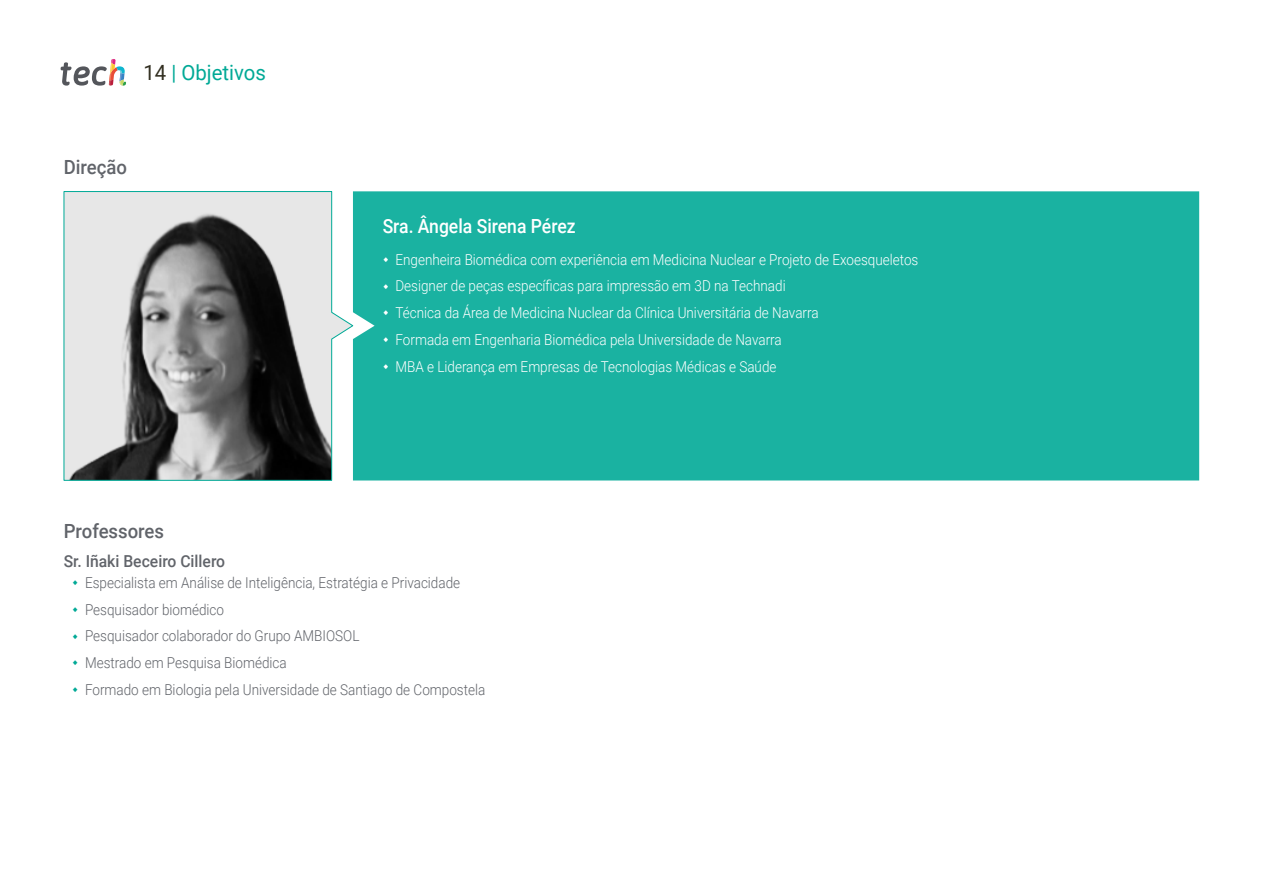
<style>
.page{position:relative;width:1263px;height:893px;background:#fff}
.page>*{position:absolute;margin:0;border:0;box-sizing:border-box;transform-origin:0 0}
.t1{font:21px "Roboto";color:#00a996}
.t2{font:500 19.5px "Roboto";color:#fff;scale:.9 1}
.t3{font:500 19.5px "Roboto";color:#61646a;scale:.95 1}
.t4{font:500 16.5px "Roboto";color:#61646a;scale:.95 1}
.t5{font:300 15px/26.7px "Roboto";color:#fff;scale:.9 1}
.t6{font:300 15px/26.7px "Roboto";color:#61646a;scale:.9 1}
.s1{color:#312e20}
</style>
<div class="page">
<svg style="left:61px;top:59px;width:65px;height:27px"></svg>
<div style="left:353px;top:191px;width:846px;height:289px;background:#1ab2a1"></div>
<svg style="left:64px;top:191px;width:289px;height:290px;background:#999b9b"></svg>
<svg style="left:384px;top:257px;width:4px;height:5px"></svg>
<svg style="left:384px;top:284px;width:4px;height:5px"></svg>
<svg style="left:384px;top:310px;width:4px;height:5px"></svg>
<svg style="left:384px;top:337px;width:4px;height:5px"></svg>
<svg style="left:384px;top:364px;width:4px;height:5px"></svg>
<h1 class="t1" style="left:144px;top:57px;width:124px"><span class="s1">14</span> | Objetivos</h1>
<h2 class="t3" style="left:64px;top:153px;width:68px">Direção</h2>
<h2 class="t3" style="left:64px;top:517px;width:107px">Professores</h2>
<h2 class="t2" style="left:383px;top:212px;width:216px">Sra. Ângela Sirena Pérez</h2>
<p class="t5" style="left:395px;top:245px;width:582px">Engenheira Biomédica com experiência em Medicina Nuclear e Projeto de Exoesqueletos Designer de peças específicas para impressão em 3D na Technadi<br>Técnica da Área de Medicina Nuclear da Clínica Universitária de Navarra<br>Formada em Engenharia Biomédica pela Universidade de Navarra<br>MBA e Liderança em Empresas de Tecnologias Médicas e Saúde</p>
<p class="t4" style="left:64px;top:550px;width:171px">Sr. Iñaki Beceiro Cillero</p>
<p class="t6" style="left:85px;top:569px;width:446px">Especialista em Análise de Inteligência, Estratégia e Privacidade Pesquisador biomédico<br>Pesquisador colaborador do Grupo AMBIOSOL<br>Mestrado em Pesquisa Biomédica<br>Formado em Biologia pela Universidade de Santiago de Compostela</p>
</div>
